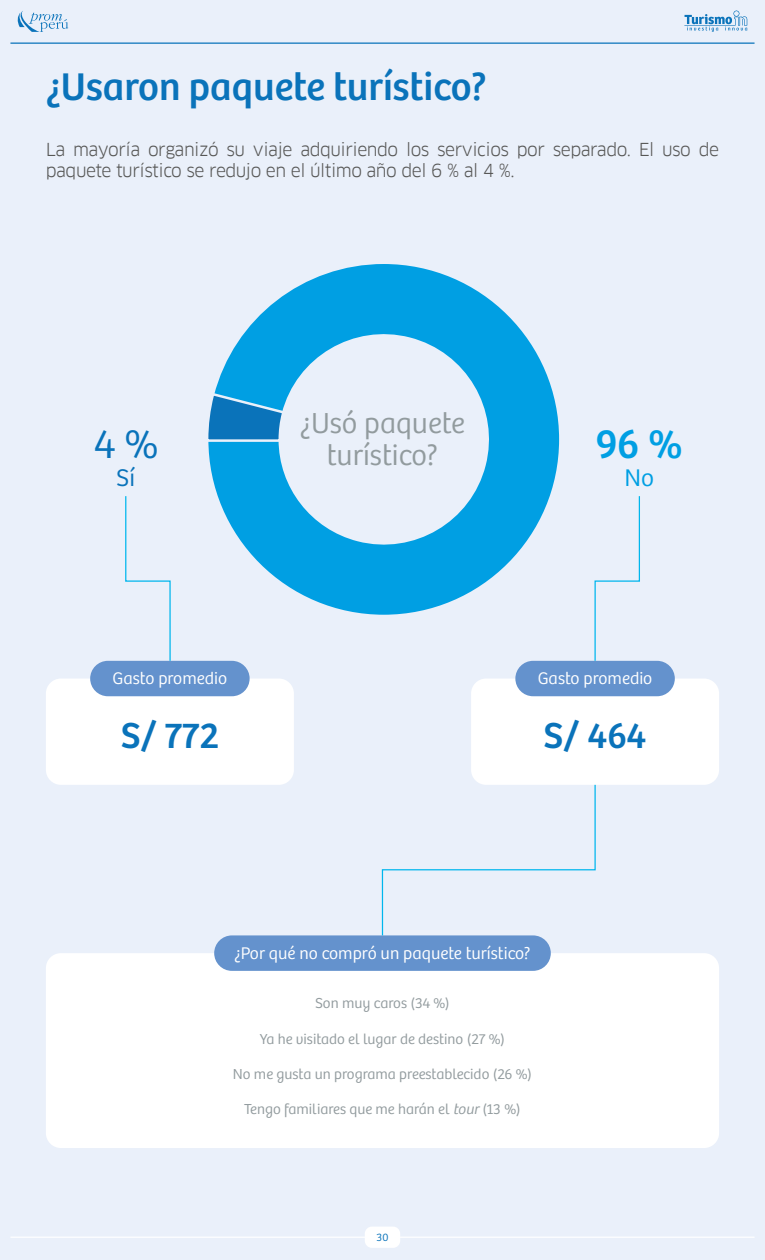
<style>
.page{position:relative;width:765px;height:1260px;background:#eaf0fa}
.page>*{position:absolute;margin:0;border:0;box-sizing:border-box;transform-origin:0 0}
.t1{font:42.5px "Bree Peru";color:#009fe3}
.t2{font:300 42.5px "Bree Peru";color:#0a73ba}
.t3{font:40px "Bree Peru";color:#0a73ba}
.t4{font:37.5px "Bree Peru";letter-spacing:-.005em;color:#0a73ba}
.t5{font:300 30px/32.5px "Bree Peru";color:#929b9e;text-align:center}
.t6{font:300 25px "Bree Peru";color:#0a73ba}
.t7{font:300 25px "Bree Peru";color:#009fe3}
.t8{font:17.5px/21px "Clan Pro";letter-spacing:-.03em;color:#575756}
.t9{font:300 17.5px "Bree";color:#fff}
.t10{font:300 15px "Bree Peru";color:#929b9e}
.t11{font:300 11.25px "Bree";color:#0a73ba}
.s1{font-family:"Bree Peru Lt";font-weight:400;font-style:italic}
</style>
<div class="page">
<hr style="left:10px;top:43px;width:745px;height:1px;background:#0a73ba">
<svg style="left:17px;top:11px;width:51px;height:21px"></svg>
<svg style="left:684px;top:11px;width:63px;height:21px"></svg>
<hr style="left:10px;top:1237px;width:745px;height:1px;background:#fff">
<div style="left:365px;top:1227px;width:35px;height:21px;background:#fff;border-radius:7px"></div>
<div style="left:46px;top:953px;width:673px;height:195px;background:#fff;border-radius:15px"></div>
<div style="left:214px;top:935px;width:337px;height:36px;background:#6492cd;border-radius:18px"></div>
<div style="left:46px;top:679px;width:248px;height:106px;background:#fff;border-radius:15px"></div>
<div style="left:90px;top:661px;width:160px;height:35px;background:#6492cd;border-radius:18px"></div>
<div style="left:471px;top:679px;width:248px;height:106px;background:#fff;border-radius:15px"></div>
<div style="left:515px;top:661px;width:160px;height:35px;background:#6492cd;border-radius:18px"></div>
<svg style="left:594px;top:496px;width:47px;height:165px"></svg>
<svg style="left:381px;top:784px;width:215px;height:153px"></svg>
<svg style="left:125px;top:496px;width:46px;height:165px"></svg>
<svg style="left:208px;top:264px;width:351px;height:351px"></svg>
<svg style="left:208px;top:391px;width:78px;height:52px;background:#2e92cd"></svg>
<h2 class="t3" style="left:46px;top:63px;width:442px">¿Usaron paquete turístico?</h2>
<p class="t8" style="left:46px;top:139px;width:675px">La mayoría organizó su viaje adquiriendo los servicios por separado. El uso de paquete turístico se redujo en el último año del 6 % al 4 %.</p>
<h3 class="t5" style="left:300px;top:407px;width:166px">¿Usó paquete turístico?</h3>
<h1 class="t1" style="left:595px;top:419px;width:89px">96 %</h1>
<h1 class="t2" style="left:93px;top:419px;width:66px">4 %</h1>
<h3 class="t6" style="left:116px;top:463px;width:20px">Sí</h3>
<h3 class="t7" style="left:625px;top:463px;width:31px">No</h3>
<p class="t9" style="left:113px;top:668px;width:116px">Gasto promedio</p>
<h3 class="t4" style="left:121px;top:714px;width:100px">S/ 772</h3>
<p class="t9" style="left:538px;top:668px;width:116px">Gasto promedio</p>
<h3 class="t4" style="left:544px;top:714px;width:105px">S/ 464</h3>
<p class="t9" style="left:234px;top:943px;width:298px">¿Por qué no compró un paquete turístico?</p>
<p class="t10" style="left:315px;top:995px;width:136px">Son muy caros (34 %)</p>
<p class="t10" style="left:260px;top:1030px;width:247px">Ya he visitado el lugar de destino (27 %)</p>
<p class="t10" style="left:233px;top:1065px;width:301px">No me gusta un programa preestablecido (26 %)</p>
<p class="t10" style="left:244px;top:1101px;width:278px">Tengo familiares que me harán el <span class="s1">tour</span> (13 %)</p>
<p class="t11" style="left:377px;top:1231px;width:13px">30</p>
</div>
